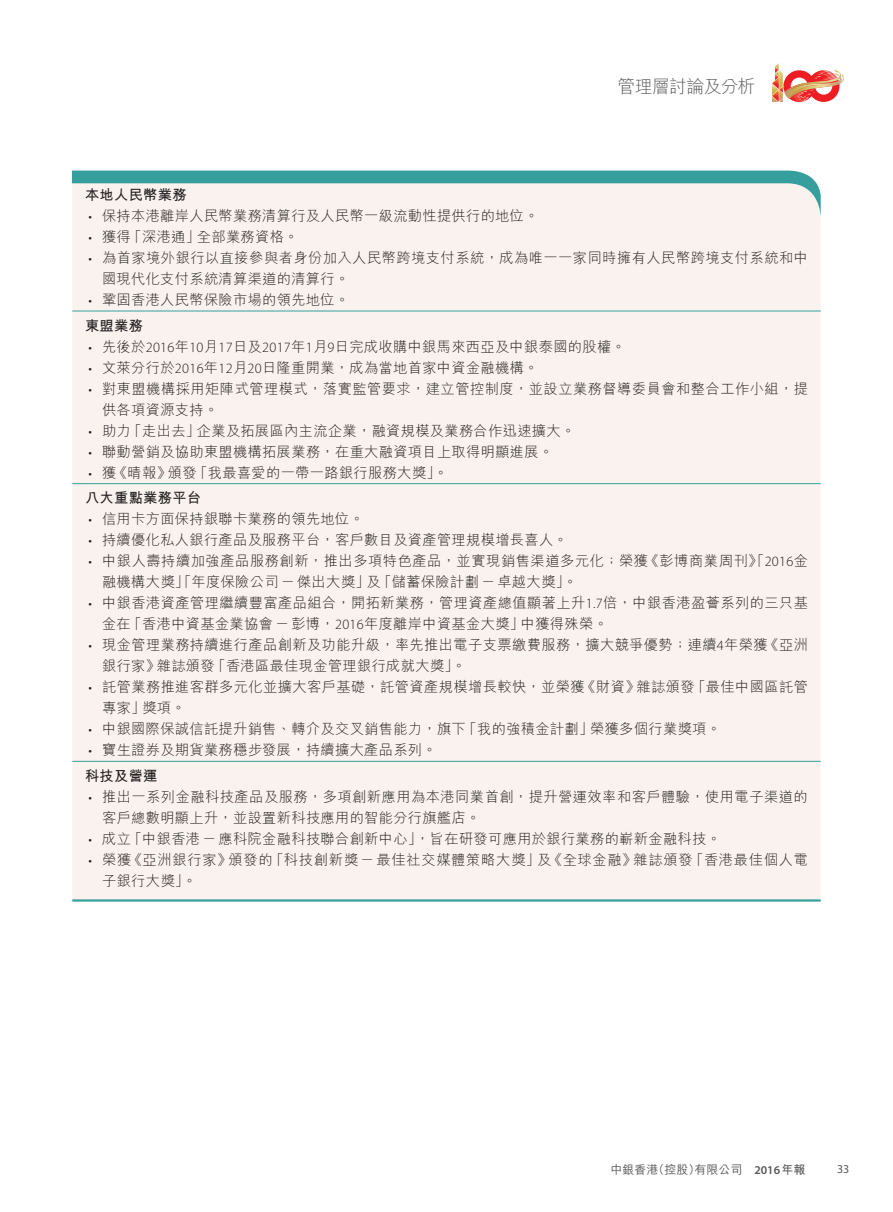
<style>
.page{position:relative;width:893px;height:1212px;background:#fff}
.page>*{position:absolute;margin:0;border:0;box-sizing:border-box;transform-origin:0 0}
.t1{font:300 18px "M Hei HK";letter-spacing:-.05em;color:#57585a}
.t2{font:300 14.25px/21px "M Hei HK";letter-spacing:.02em;color:#231f20}
.t3{font:300 14.25px/21px "M Hei HK";letter-spacing:.04em;color:#231f20}
.t4{font:300 14.25px/21px "M Hei HK";letter-spacing:.05em;color:#231f20}
.t5{font:700 14.25px "M Hei HK";letter-spacing:.02em;color:#231f20}
.t6{font:500 12px "M Hei HK";color:#57585a}
.t7{font:12px "Myriad Pro";color:#57585a}
.s1{font-family:"Myriad Pro"}
.s2{font-weight:700}
.s3{font-family:"Myriad Pro";font-weight:600}
</style>
<div class="page">
<svg style="left:772px;top:63px;width:72px;height:39px"></svg>
<div style="left:72px;top:217px;width:749px;height:682px;background:#faf2ee"></div>
<svg style="left:72px;top:311px;width:13px;height:1px"></svg>
<hr style="left:85px;top:311px;width:723px;height:1px;background:#379e9e">
<svg style="left:808px;top:311px;width:13px;height:1px"></svg>
<svg style="left:72px;top:483px;width:13px;height:1px"></svg>
<hr style="left:85px;top:483px;width:723px;height:1px;background:#379e9e">
<svg style="left:808px;top:483px;width:13px;height:1px"></svg>
<svg style="left:72px;top:761px;width:13px;height:1px"></svg>
<hr style="left:85px;top:761px;width:723px;height:1px;background:#379e9e">
<svg style="left:808px;top:761px;width:13px;height:1px"></svg>
<svg style="left:72px;top:899px;width:13px;height:2px"></svg>
<hr style="left:85px;top:899px;width:723px;height:2px;background:#379e9e">
<svg style="left:808px;top:899px;width:13px;height:2px"></svg>
<svg style="left:72px;top:171px;width:749px;height:46px;background:#c5dbd8"></svg>
<p class="t1" style="left:618px;top:73px;width:139px">管理層討論及分析</p>
<p class="t5" style="left:85px;top:184px;width:103px">本地人民幣業務</p>
<p class="t2" style="left:89px;top:205px;width:452px"><span class="s1">•</span> 保持本港離岸人民幣業務清算行及人民幣一級流動性提供行的地位。</p>
<p class="t2" style="left:89px;top:226px;width:211px"><span class="s1">•</span> 獲得「深港通」全部業務資格。</p>
<p class="t2" style="left:102px;top:247px;width:707px;text-indent:-13px"><span class="s1">•</span> 為首家境外銀行以直接參與者身份加入人民幣跨境支付系統，成為唯一一家同時擁有人民幣跨境支付系統和中國現代化支付系統清算渠道的清算行。</p>
<p class="t2" style="left:85px;top:286px;width:266px;line-height:25.7px"><span class="s1">•</span> 鞏固香港人民幣保險市場的領先地位。<span class="s2">東盟業務</span></p>
<p class="t2" style="left:89px;top:335px;width:539px"><span class="s1">•</span> 先後於<span class="s1">2016</span>年<span class="s1">10</span>月<span class="s1">17</span>日及<span class="s1">2017</span>年<span class="s1">1</span>月<span class="s1">9</span>日完成收購中銀馬來西亞及中銀泰國的股權。</p>
<p class="t2" style="left:89px;top:356px;width:451px"><span class="s1">•</span> 文萊分行於<span class="s1">2016</span>年<span class="s1">12</span>月<span class="s1">20</span>日隆重開業，成為當地首家中資金融機構。</p>
<p class="t2" style="left:102px;top:377px;width:708px;text-indent:-13px"><span class="s1">•</span> 對東盟機構採用矩陣式管理模式，落實監管要求，建立管控制度，並設立業務督導委員會和整合工作小組，提供各項資源支持。</p>
<p class="t2" style="left:89px;top:419px;width:488px"><span class="s1">•</span> 助力「走出去」企業及拓展區內主流企業，融資規模及業務合作迅速擴大。</p>
<p class="t2" style="left:89px;top:440px;width:466px"><span class="s1">•</span> 聯動營銷及協助東盟機構拓展業務，在重大融資項目上取得明顯進展。</p>
<p class="t2" style="left:85px;top:459px;width:364px;line-height:25.7px"><span class="s1">•</span> 獲《晴報》頒發「我最喜愛的一帶一路銀行服務大獎」。<span class="s2">八大重點業務平台</span></p>
<p class="t2" style="left:89px;top:508px;width:277px"><span class="s1">•</span> 信用卡方面保持銀聯卡業務的領先地位。</p>
<p class="t2" style="left:89px;top:529px;width:481px"><span class="s1">•</span> 持續優化私人銀行產品及服務平台，客戶數目及資產管理規模增長喜人。</p>
<p class="t3" style="left:102px;top:550px;width:707px;text-indent:-13px"><span class="s1">•</span> 中銀人壽持續加強產品服務創新，推出多項特色產品，並實現銷售渠道多元化；榮獲《彭博商業周刊》「<span class="s1">2016</span>金融機構大獎」「年度保險公司－傑出大獎」及「儲蓄保險計劃－卓越大獎」。</p>
<p class="t2" style="left:102px;top:592px;width:707px;text-indent:-13px"><span class="s1">•</span> 中銀香港資產管理繼續豐富產品組合，開拓新業務，管理資產總值顯著上升<span class="s1">1.7</span>倍，中銀香港盈薈系列的三只基金在「香港中資基金業協會－彭博，<span class="s1">2016</span>年度離岸中資基金大獎」中獲得殊榮。</p>
<p class="t2" style="left:102px;top:634px;width:707px;text-indent:-13px"><span class="s1">•</span> 現金管理業務持續進行產品創新及功能升級，率先推出電子支票繳費服務，擴大競爭優勢；連續<span class="s1">4</span>年榮獲《亞洲銀行家》雜誌頒發「香港區最佳現金管理銀行成就大獎」。</p>
<p class="t2" style="left:102px;top:676px;width:707px;text-indent:-13px"><span class="s1">•</span> 託管業務推進客群多元化並擴大客戶基礎，託管資產規模增長較快，並榮獲《財資》雜誌頒發「最佳中國區託管專家」獎項。</p>
<p class="t2" style="left:89px;top:718px;width:634px"><span class="s1">•</span> 中銀國際保誠信託提升銷售、轉介及交叉銷售能力，旗下「我的強積金計劃」榮獲多個行業獎項。</p>
<p class="t2" style="left:85px;top:737px;width:353px;line-height:25.7px"><span class="s1">•</span> 寶生證券及期貨業務穩步發展，持續擴大產品系列。<span class="s2">科技及營運</span></p>
<p class="t2" style="left:102px;top:786px;width:707px;text-indent:-13px"><span class="s1">•</span> 推出一系列金融科技產品及服務，多項創新應用為本港同業首創，提升營運效率和客戶體驗，使用電子渠道的客戶總數明顯上升，並設置新科技應用的智能分行旗艦店。</p>
<p class="t2" style="left:89px;top:828px;width:634px"><span class="s1">•</span> 成立「中銀香港－應科院金融科技聯合創新中心」，旨在研發可應用於銀行業務的嶄新金融科技。</p>
<p class="t4" style="left:102px;top:849px;width:707px;text-indent:-13px"><span class="s1">•</span> 榮獲《亞洲銀行家》頒發的「科技創新獎－最佳社交媒體策略大獎」及《全球金融》雜誌頒發「香港最佳個人電子銀行大獎」。</p>
<p class="t6" style="left:610px;top:1160px;width:196px">中銀香港（控股）有限公司 <span class="s3">2016</span><span class="s2">年報</span></p>
<p class="t7" style="left:837px;top:1161px;width:14px">33</p>
</div>
